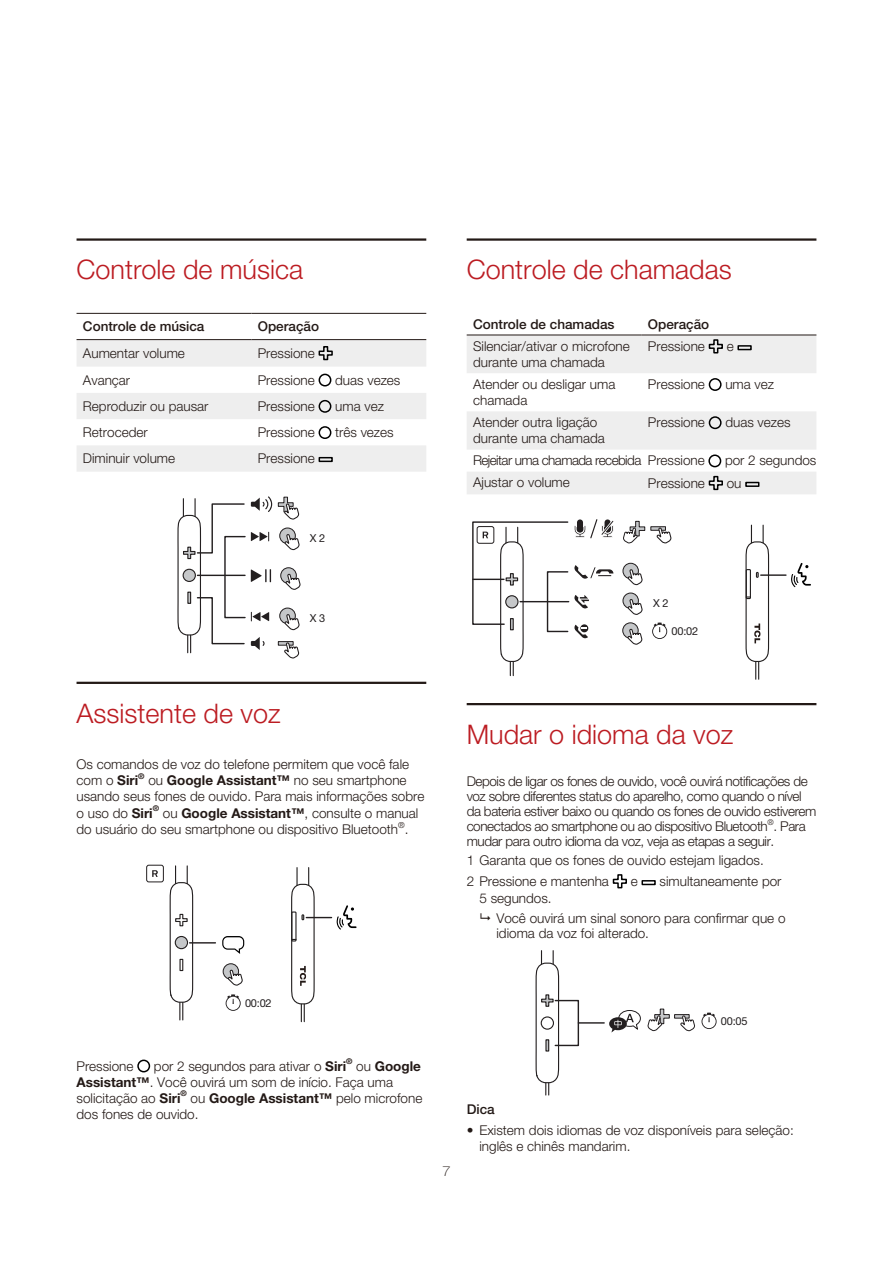
<style>
.page{position:relative;width:893px;height:1263px;background:#fff}
.page>*{position:absolute;margin:0;border:0;box-sizing:border-box;transform-origin:0 0}
.t1{font:300 27px "Helvetica Neue LT Pro";color:#bc1c22}
.t2{font:300 13.5px/16.2px "Helvetica Neue LT Pro";color:#231916}
.t3{font:300 13.5px/15px "Helvetica Neue LT Pro";letter-spacing:-.03em;color:#231916}
.t4{font:500 13.5px "Helvetica Neue LT Pro";color:#231916}
.t5{font:300 13.5px "Helvetica Neue LT Pro";letter-spacing:-.045em;color:#231916}
.t6{font:100 expanded 13.5px "Helvetica Neue LT Pro";color:#231916}
.t7{font:10.95px "Helvetica Neue LT Pro";letter-spacing:-.02em;color:#231f20}
.t8{font:300 8.25px "Helvetica Neue LT Pro";color:#231916}
.t9{font:700 7.8px "Helvetica Neue LT Pro";color:#231916}
.t10{font:300 7.8px "Helvetica Neue LT Pro";color:#231916}
.s1{font-weight:700}
</style>
<div class="page">
<hr style="left:77px;top:238px;width:349px;height:3px;background:#231916">
<hr style="left:77px;top:682px;width:349px;height:2px;background:#231916">
<svg style="left:77px;top:340px;width:349px;height:132px;fill:#eee"></svg>
<hr style="left:77px;top:313px;width:174px;height:1px;background:#231916">
<hr style="left:251px;top:313px;width:175px;height:1px;background:#231916">
<hr style="left:77px;top:339px;width:174px;height:1px;background:#231916">
<hr style="left:251px;top:339px;width:175px;height:1px;background:#231916">
<svg style="left:319px;top:346px;width:14px;height:14px"></svg>
<svg style="left:319px;top:374px;width:12px;height:12px"></svg>
<svg style="left:319px;top:400px;width:12px;height:13px"></svg>
<svg style="left:319px;top:426px;width:12px;height:13px"></svg>
<div style="left:319px;top:457px;width:14px;height:5px;border:2px solid #000"></div>
<div style="left:281px;top:568px;width:15px;height:15px;background:#c5c7c9;border-radius:50%"></div>
<div style="left:280px;top:567px;width:17px;height:17px;border:1px solid #231f20;border-radius:50%"></div>
<svg style="left:284px;top:573px;width:17px;height:17px"></svg>
<svg style="left:251px;top:569px;width:20px;height:13px"></svg>
<svg style="left:251px;top:496px;width:21px;height:16px"></svg>
<svg style="left:251px;top:637px;width:14px;height:13px"></svg>
<svg style="left:278px;top:496px;width:21px;height:24px"></svg>
<div style="left:278px;top:641px;width:15px;height:4px;border:1px solid #231f20"></div>
<svg style="left:283px;top:642px;width:16px;height:16px"></svg>
<svg style="left:177px;top:499px;width:68px;height:154px"></svg>
<svg style="left:280px;top:528px;width:15px;height:16px"></svg>
<div style="left:279px;top:528px;width:17px;height:16px;border:1px solid #231f20;border-radius:50%"></div>
<svg style="left:283px;top:533px;width:17px;height:18px"></svg>
<svg style="left:251px;top:532px;width:18px;height:9px"></svg>
<svg style="left:280px;top:608px;width:15px;height:16px"></svg>
<div style="left:279px;top:608px;width:17px;height:16px;border:1px solid #231f20;border-radius:50%"></div>
<svg style="left:283px;top:613px;width:17px;height:18px"></svg>
<svg style="left:251px;top:612px;width:18px;height:9px"></svg>
<div style="left:224px;top:536px;width:22px;height:82px;border:1px solid #231f20"></div>
<div style="left:223px;top:964px;width:16px;height:15px;background:#c5c7c9;border-radius:50%"></div>
<div style="left:223px;top:963px;width:16px;height:16px;border:1px solid #231f20;border-radius:50%"></div>
<svg style="left:227px;top:969px;width:16px;height:17px"></svg>
<svg style="left:226px;top:994px;width:15px;height:17px"></svg>
<svg style="left:222px;top:936px;width:22px;height:18px"></svg>
<svg style="left:169px;top:866px;width:46px;height:154px"></svg>
<div style="left:146px;top:865px;width:18px;height:17px;border:1px solid #231f20;border-radius:2px"></div>
<svg style="left:152px;top:870px;width:6px;height:7px"></svg>
<svg style="left:291px;top:867px;width:66px;height:155px"></svg>
<svg style="left:137px;top:1059px;width:13px;height:13px"></svg>
<hr style="left:467px;top:238px;width:349px;height:3px;background:#231916">
<hr style="left:467px;top:703px;width:349px;height:2px;background:#231916">
<svg style="left:467px;top:336px;width:349px;height:158px;fill:#eee"></svg>
<hr style="left:467px;top:335px;width:175px;height:1px;background:#231916">
<hr style="left:642px;top:335px;width:174px;height:1px;background:#231916">
<svg style="left:709px;top:339px;width:14px;height:14px"></svg>
<div style="left:737px;top:345px;width:15px;height:5px;border:2px solid #000"></div>
<svg style="left:709px;top:378px;width:13px;height:13px"></svg>
<svg style="left:709px;top:416px;width:13px;height:13px"></svg>
<svg style="left:708px;top:454px;width:13px;height:13px"></svg>
<svg style="left:709px;top:476px;width:14px;height:14px"></svg>
<div style="left:745px;top:482px;width:14px;height:5px;border:2px solid #000"></div>
<svg style="left:472px;top:519px;width:339px;height:161px"></svg>
<svg style="left:613px;top:874px;width:14px;height:14px"></svg>
<div style="left:641px;top:880px;width:15px;height:5px;border:2px solid #000"></div>
<svg style="left:536px;top:951px;width:24px;height:144px"></svg>
<hr style="left:578px;top:1022px;width:26px;height:2px;background:#231f20">
<div style="left:555px;top:1000px;width:24px;height:46px;border:1px solid #231f20"></div>
<svg style="left:647px;top:1008px;width:23px;height:24px"></svg>
<div style="left:674px;top:1014px;width:15px;height:4px;border:1px solid #231f20"></div>
<svg style="left:679px;top:1012px;width:38px;height:20px"></svg>
<svg style="left:609px;top:1010px;width:32px;height:22px"></svg>
<h1 class="t1" style="left:77px;top:253px;width:228px">Controle de música</h1>
<p class="t4" style="left:83px;top:318px;width:123px">Controle de música</p>
<p class="t4" style="left:258px;top:318px;width:63px">Operação</p>
<p class="t2" style="left:83px;top:345px;width:104px">Aumentar volume</p>
<p class="t2" style="left:258px;top:345px;width:59px">Pressione</p>
<p class="t2" style="left:83px;top:371px;width:49px">Avançar</p>
<p class="t2" style="left:258px;top:371px;width:59px">Pressione</p>
<p class="t2" style="left:335px;top:371px;width:67px">duas vezes</p>
<p class="t2" style="left:83px;top:398px;width:127px">Reproduzir ou pausar</p>
<p class="t2" style="left:258px;top:398px;width:59px">Pressione</p>
<p class="t2" style="left:335px;top:398px;width:50px">uma vez</p>
<p class="t2" style="left:83px;top:424px;width:66px">Retroceder</p>
<p class="t2" style="left:258px;top:424px;width:59px">Pressione</p>
<p class="t2" style="left:335px;top:424px;width:60px">três vezes</p>
<p class="t2" style="left:83px;top:450px;width:94px">Diminuir volume</p>
<p class="t2" style="left:258px;top:450px;width:59px">Pressione</p>
<p class="t7" style="left:310px;top:531px;width:17px">X 2</p>
<p class="t7" style="left:310px;top:611px;width:17px">X 3</p>
<h1 class="t1" style="left:467px;top:253px;width:267px">Controle de chamadas</h1>
<p class="t4" style="left:473px;top:316px;width:143px">Controle de chamadas</p>
<p class="t4" style="left:648px;top:316px;width:63px">Operação</p>
<p class="t2" style="left:473px;top:338px;width:158px">Silenciar/ativar o microfone durante uma chamada</p>
<p class="t2" style="left:648px;top:338px;width:59px">Pressione</p>
<p class="t2" style="left:727px;top:338px;width:9px">e</p>
<p class="t2" style="left:473px;top:376px;width:144px">Atender ou desligar uma chamada</p>
<p class="t2" style="left:648px;top:376px;width:59px">Pressione</p>
<p class="t2" style="left:725px;top:376px;width:50px">uma vez</p>
<p class="t2" style="left:473px;top:414px;width:133px">Atender outra ligação durante uma chamada</p>
<p class="t2" style="left:648px;top:414px;width:59px">Pressione</p>
<p class="t2" style="left:725px;top:414px;width:67px">duas vezes</p>
<p class="t5" style="left:473px;top:452px;width:233px">Rejeitar uma chamada recebida Pressione</p>
<p class="t2" style="left:725px;top:452px;width:93px">por 2 segundos</p>
<p class="t2" style="left:473px;top:474px;width:98px">Ajustar o volume</p>
<p class="t2" style="left:648px;top:475px;width:59px">Pressione</p>
<p class="t2" style="left:727px;top:475px;width:16px">ou</p>
<p class="t7" style="left:653px;top:596px;width:17px">X 2</p>
<p class="t7" style="left:672px;top:624px;width:28px">00:02</p>
<h1 class="t1" style="left:77px;top:696px;width:206px">Assistente de voz</h1>
<p class="t2" style="left:77px;top:756px;width:334px">Os comandos de voz do telefone permitem que você fale com o <span class="s1">Siri</span></p>
<p class="t9" style="left:138px;top:771px;width:8px">®</p>
<p class="t2" style="left:77px;top:772px;width:349px;text-indent:72px">ou <span class="s1">Google Assistant™</span> no seu smartphone usando seus fones de ouvido. Para mais informações sobre o uso do <span class="s1">Siri</span></p>
<p class="t9" style="left:153px;top:803px;width:8px">®</p>
<p class="t2" style="left:77px;top:804px;width:343px;line-height:16.6px;text-indent:86px">ou <span class="s1">Google Assistant™</span>, consulte o manual do usuário do seu smartphone ou dispositivo Bluetooth</p>
<p class="t8" style="left:398px;top:819px;width:8px">®</p>
<p class="t2" style="left:405px;top:821px;width:5px">.</p>
<h1 class="t1" style="left:467px;top:718px;width:268px">Mudar o idioma da voz</h1>
<p class="t3" style="left:467px;top:773px;width:351px">Depois de ligar os fones de ouvido, você ouvirá notificações de voz sobre diferentes status do aparelho, como quando o nível da bateria estiver baixo ou quando os fones de ouvido estiverem conectados ao smartphone ou ao dispositivo Bluetooth . Para</p>
<p class="t10" style="left:767px;top:817px;width:8px">®</p>
<p class="t3" style="left:467px;top:831px;width:309px;line-height:19.2px">mudar para outro idioma da voz, veja as etapas a seguir.<br>1 Garanta que os fones de ouvido estejam ligados.</p>
<p class="t2" style="left:467px;top:873px;width:144px">2 Pressione e mantenha</p>
<p class="t2" style="left:631px;top:873px;width:9px">e</p>
<p class="t2" style="left:659px;top:873px;width:124px">simultaneamente por</p>
<p class="t2" style="left:496px;top:887px;width:291px;line-height:20.4px;text-indent:-17px">5 segundos.<br>Você ouvirá um sinal sonoro para confirmar que o</p>
<p class="t2" style="left:496px;top:925px;width:154px">idioma da voz foi alterado.</p>
<p class="t7" style="left:245px;top:996px;width:28px">00:02</p>
<p class="t2" style="left:77px;top:1057px;width:59px">Pressione</p>
<p class="t2" style="left:154px;top:1057px;width:194px">por 2 segundos para ativar o <span class="s1">Siri</span></p>
<p class="t9" style="left:346px;top:1056px;width:8px">®</p>
<p class="t2" style="left:77px;top:1057px;width:346px;text-indent:280px">ou <span class="s1">Google<br>Assistant™</span>. Você ouvirá um som de início. Faça uma solicitação ao <span class="s1">Siri</span></p>
<p class="t9" style="left:181px;top:1089px;width:8px">®</p>
<p class="t2" style="left:77px;top:1090px;width:347px;text-indent:114px">ou <span class="s1">Google Assistant™</span> pelo microfone dos fones de ouvido.</p>
<p class="t7" style="left:721px;top:1014px;width:28px">00:05</p>
<p class="t6" style="left:442px;top:1162px;width:10px">7</p>
<p class="t4" style="left:467px;top:1101px;width:30px">Dica</p>
<p class="t2" style="left:479px;top:1121px;width:316px;text-indent:-13px">• Existem dois idiomas de voz disponíveis para seleção: inglês e chinês mandarim.</p>
</div>
